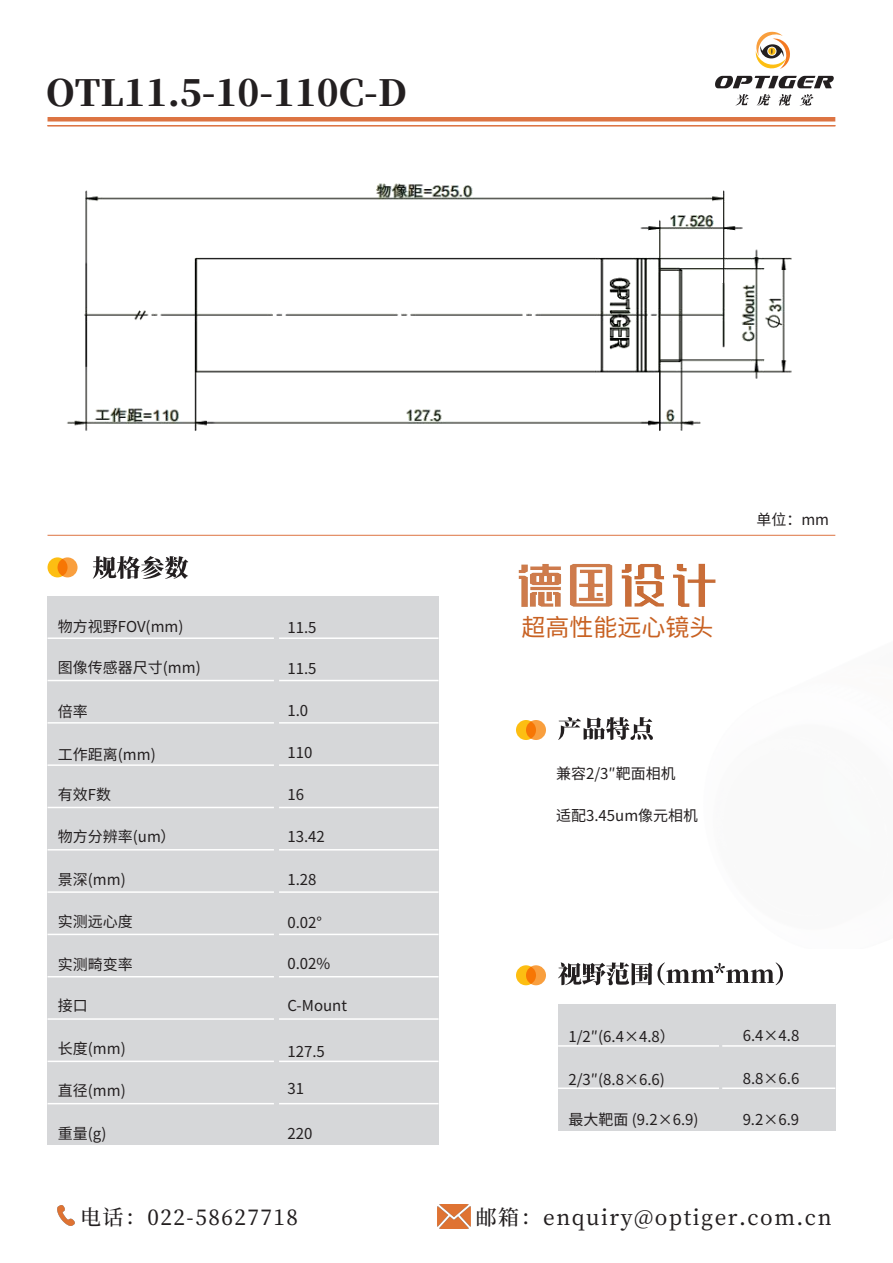
<style>
.page{position:relative;width:893px;height:1263px;background:#fff}
.page>*{position:absolute;margin:0;border:0;box-sizing:border-box;transform-origin:0 0}
.t1{font:800 36px "Source Han Serif SC";color:#231f20}
.t2{font:24px "Source Han Sans CN";color:#c86122}
.t3{font:500 21px "Source Han Serif CN";letter-spacing:.07em;color:#221e1f}
.t4{font:15px "Source Han Sans SC";color:#231f20}
</style>
<div class="page">
<svg style="left:755px;top:31px;width:35px;height:38px"></svg>
<svg style="left:715px;top:76px;width:119px;height:12px"></svg>
<svg style="left:736px;top:94px;width:13px;height:11px"></svg>
<svg style="left:757px;top:94px;width:13px;height:12px"></svg>
<svg style="left:778px;top:94px;width:13px;height:12px"></svg>
<svg style="left:799px;top:94px;width:14px;height:12px"></svg>
<div style="left:48px;top:117px;width:787px;height:5px;background:#dd7442"></div>
<svg style="left:93px;top:556px;width:95px;height:23px"></svg>
<svg style="left:558px;top:717px;width:95px;height:23px"></svg>
<div style="left:516px;top:720px;width:20px;height:20px;background:#fdbe12;border-radius:50%"></div>
<svg style="left:526px;top:720px;width:20px;height:20px"></svg>
<div style="left:48px;top:557px;width:20px;height:20px;background:#fdbe12;border-radius:50%"></div>
<svg style="left:58px;top:557px;width:20px;height:20px"></svg>
<svg style="left:558px;top:962px;width:225px;height:23px"></svg>
<div style="left:516px;top:965px;width:20px;height:20px;background:#fdbe12;border-radius:50%"></div>
<svg style="left:526px;top:965px;width:20px;height:20px"></svg>
<div style="left:48px;top:596px;width:391px;height:549px;background:#d6d7d9"></div>
<hr style="left:48px;top:637px;width:226px;height:2px;background:#fff">
<hr style="left:48px;top:680px;width:226px;height:1px;background:#fff">
<hr style="left:48px;top:722px;width:226px;height:2px;background:#fff">
<hr style="left:48px;top:764px;width:226px;height:2px;background:#fff">
<hr style="left:48px;top:807px;width:226px;height:1px;background:#fff">
<hr style="left:48px;top:849px;width:226px;height:1px;background:#fff">
<hr style="left:48px;top:891px;width:226px;height:2px;background:#fff">
<hr style="left:48px;top:934px;width:226px;height:1px;background:#fff">
<hr style="left:48px;top:976px;width:226px;height:1px;background:#fff">
<hr style="left:48px;top:1018px;width:226px;height:2px;background:#fff">
<hr style="left:48px;top:1060px;width:226px;height:2px;background:#fff">
<hr style="left:48px;top:1103px;width:226px;height:1px;background:#fff">
<hr style="left:279px;top:637px;width:160px;height:2px;background:#fff">
<hr style="left:279px;top:680px;width:160px;height:1px;background:#fff">
<hr style="left:279px;top:722px;width:160px;height:2px;background:#fff">
<hr style="left:279px;top:764px;width:160px;height:2px;background:#fff">
<hr style="left:279px;top:807px;width:160px;height:1px;background:#fff">
<hr style="left:279px;top:849px;width:160px;height:1px;background:#fff">
<hr style="left:279px;top:891px;width:160px;height:2px;background:#fff">
<hr style="left:279px;top:934px;width:160px;height:1px;background:#fff">
<hr style="left:279px;top:976px;width:160px;height:1px;background:#fff">
<hr style="left:279px;top:1018px;width:160px;height:2px;background:#fff">
<hr style="left:279px;top:1060px;width:160px;height:2px;background:#fff">
<hr style="left:279px;top:1103px;width:160px;height:1px;background:#fff">
<div style="left:558px;top:1004px;width:277px;height:126px;background:#d6d7d9"></div>
<hr style="left:558px;top:1045px;width:161px;height:2px;background:#fff">
<hr style="left:558px;top:1087px;width:161px;height:2px;background:#fff">
<hr style="left:722px;top:1045px;width:113px;height:2px;background:#fff">
<hr style="left:722px;top:1087px;width:113px;height:2px;background:#fff">
<hr style="left:48px;top:535px;width:787px;height:1px;background:#dd7442">
<hr style="left:48px;top:125px;width:787px;height:1px;background:#dd7442">
<img style="left:518px;top:563px;width:198px;height:43px">
<img style="left:57px;top:1205px;width:18px;height:21px">
<img style="left:437px;top:1204px;width:33px;height:25px">
<img style="left:67px;top:183px;width:725px;height:248px">
<p class="t1" style="left:46px;top:72px;width:362px">OTL11.5-10-110C-D</p>
<p class="t4" style="left:58px;top:618px;width:127px">物方视野FOV(mm)</p>
<p class="t4" style="left:58px;top:659px;width:144px">图像传感器尺寸(mm)</p>
<p class="t4" style="left:58px;top:703px;width:31px">倍率</p>
<p class="t4" style="left:287px;top:619px;width:31px">11.5</p>
<p class="t4" style="left:287px;top:660px;width:31px">11.5</p>
<p class="t4" style="left:287px;top:701px;width:22px">1.0</p>
<p class="t4" style="left:58px;top:746px;width:99px">工作距离(mm)</p>
<p class="t4" style="left:287px;top:743px;width:26px">110</p>
<p class="t4" style="left:58px;top:786px;width:55px">有效F数</p>
<p class="t4" style="left:58px;top:828px;width:119px">物方分辨率(um）</p>
<p class="t4" style="left:58px;top:871px;width:69px">景深(mm)</p>
<p class="t4" style="left:58px;top:913px;width:76px">实测远心度</p>
<p class="t4" style="left:58px;top:956px;width:76px">实测畸变率</p>
<p class="t4" style="left:58px;top:997px;width:31px">接口</p>
<p class="t4" style="left:58px;top:1040px;width:69px">长度(mm)</p>
<p class="t4" style="left:58px;top:1081px;width:69px">直径(mm)</p>
<p class="t4" style="left:58px;top:1125px;width:50px">重量(g)</p>
<p class="t4" style="left:287px;top:786px;width:18px">16</p>
<p class="t4" style="left:287px;top:828px;width:39px">13.42</p>
<p class="t4" style="left:287px;top:871px;width:31px">1.28</p>
<p class="t4" style="left:287px;top:914px;width:36px">0.02°</p>
<p class="t4" style="left:287px;top:955px;width:44px">0.02%</p>
<p class="t4" style="left:287px;top:997px;width:61px">C-Mount</p>
<p class="t4" style="left:287px;top:1043px;width:39px">127.5</p>
<p class="t4" style="left:287px;top:1080px;width:18px">31</p>
<p class="t4" style="left:287px;top:1125px;width:26px">220</p>
<p class="t3" style="left:80px;top:1205px;width:220px">电话：022-58627718</p>
<p class="t2" style="left:521px;top:613px;width:193px">超高性能远心镜头</p>
<p class="t4" style="left:756px;top:511px;width:74px">单位：mm</p>
<p class="t4" style="left:556px;top:765px;width:121px">兼容2/3″靶面相机</p>
<p class="t4" style="left:556px;top:807px;width:144px">适配3.45um像元相机</p>
<p class="t4" style="left:568px;top:1027px;width:108px">1/2″(6.4×4.8）</p>
<p class="t4" style="left:568px;top:1071px;width:98px">2/3″(8.8×6.6)</p>
<p class="t4" style="left:743px;top:1027px;width:58px">6.4×4.8</p>
<p class="t4" style="left:743px;top:1069px;width:58px">8.8×6.6</p>
<p class="t4" style="left:568px;top:1111px;width:132px">最大靶面 (9.2×6.9)</p>
<p class="t4" style="left:743px;top:1111px;width:58px">9.2×6.9</p>
<p class="t3" style="left:476px;top:1206px;width:357px">邮箱：enquiry@optiger.com.cn</p>
</div>
